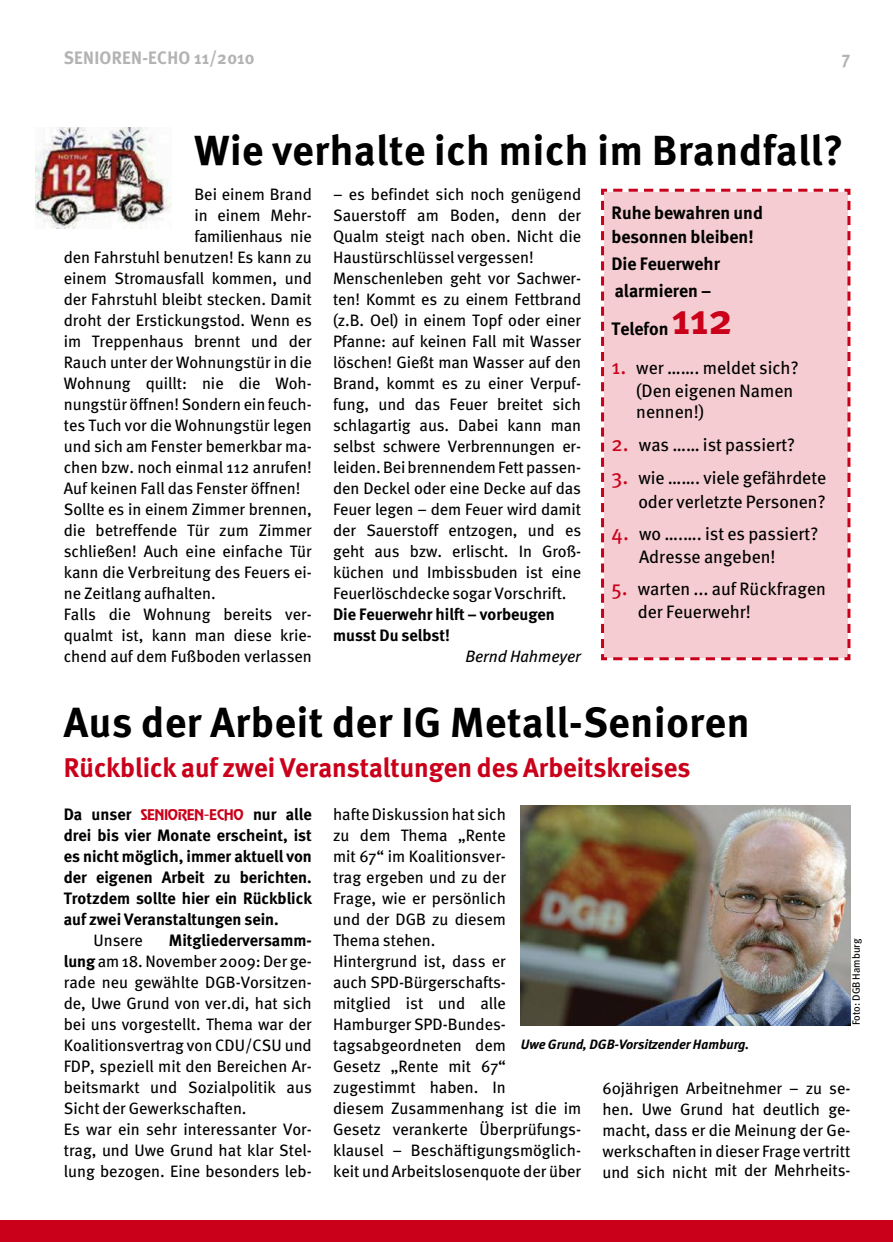
<style>
.page{position:relative;width:893px;height:1242px;background:#fff}
.page>*{position:absolute;margin:0;border:0;box-sizing:border-box;transform-origin:0 0}
.t1{font:700 43.5px "Meta";color:#ca001b}
.t2{font:700 42px "Meta";letter-spacing:.015em;color:#000}
.t3{font:700 27px "Meta";color:#ca001b}
.t4{font:18px/23px "Meta";color:#000}
.t5{font:700 18px/24px "Meta";color:#000}
.t6{font:700 18px "Meta";letter-spacing:.015em;color:#b3b3b3}
.t7{font:16.5px/21px "Meta";color:#000}
.t8{font:700 16.5px/21px "Meta";color:#000}
.t9{font:italic 16.5px "Meta";color:#000}
.t10{font:italic 700 13.5px "Meta";color:#000}
.t11{font:10.5px "Meta";color:#000}
.s1{font-size:21px;color:#ca001b}
.s2{font-family:"On Stage Serial";font-size:15px;color:#ca001b}
.s3{font-family:"Lucida Grande";font-weight:400;color:#ca001b}
.s4{font-weight:700}
</style>
<div class="page">
<div style="left:0;top:1220px;width:893px;height:22px;background:#ca001b"></div>
<div style="left:601px;top:188px;width:250px;height:473px;background:#f4ccd1"></div>
<img style="left:35px;top:128px;width:136px;height:100px">
<img style="left:521px;top:805px;width:329px;height:220px">
<p class="t6" style="left:64px;top:47px;width:192px">SENIOREN-ECHO 11/2010</p>
<p class="t6" style="left:842px;top:47px;width:10px">7</p>
<h2 class="t2" style="left:194px;top:125px;width:650px">Wie verhalte ich mich im Brandfall?</h2>
<p class="t7" style="left:194px;top:183px;width:119px">Bei einem Brand</p>
<p class="t7" style="left:194px;top:204px;width:119px">in einem Mehr-</p>
<p class="t7" style="left:194px;top:225px;width:119px">familienhaus nie</p>
<p class="t7" style="left:64px;top:246px;width:250px">den Fahrstuhl benutzen! Es kann zu</p>
<p class="t7" style="left:64px;top:267px;width:250px">einem Stromausfall kommen, und</p>
<p class="t7" style="left:64px;top:288px;width:250px">der Fahrstuhl bleibt stecken. Damit</p>
<p class="t7" style="left:64px;top:309px;width:250px">droht der Erstickungstod. Wenn es</p>
<p class="t7" style="left:64px;top:330px;width:250px">im Treppenhaus brennt und der</p>
<p class="t7" style="left:64px;top:351px;width:250px">Rauch unter der Wohnungstür in die</p>
<p class="t7" style="left:64px;top:372px;width:250px">Wohnung quillt: nie die Woh-</p>
<p class="t7" style="left:64px;top:393px;width:250px">nungstür öffnen! Sondern ein feuch-</p>
<p class="t7" style="left:64px;top:414px;width:250px">tes Tuch vor die Wohnungstür legen</p>
<p class="t7" style="left:64px;top:435px;width:250px">und sich am Fenster bemerkbar ma-</p>
<p class="t7" style="left:64px;top:456px;width:250px">chen bzw. noch einmal 112 anrufen!</p>
<p class="t7" style="left:64px;top:477px;width:238px">Auf keinen Fall das Fenster öffnen!</p>
<p class="t7" style="left:64px;top:498px;width:250px">Sollte es in einem Zimmer brennen,</p>
<p class="t7" style="left:64px;top:519px;width:250px">die betreffende Tür zum Zimmer</p>
<p class="t7" style="left:64px;top:540px;width:250px">schließen! Auch eine einfache Tür</p>
<p class="t7" style="left:64px;top:561px;width:250px">kann die Verbreitung des Feuers ei-</p>
<p class="t7" style="left:64px;top:582px;width:154px">ne Zeitlang aufhalten.</p>
<p class="t7" style="left:64px;top:603px;width:250px">Falls die Wohnung bereits ver-</p>
<p class="t7" style="left:64px;top:624px;width:250px">qualmt ist, kann man diese krie-</p>
<p class="t7" style="left:64px;top:645px;width:250px">chend auf dem Fußboden verlassen</p>
<p class="t7" style="left:333px;top:183px;width:250px">– es befindet sich noch genügend<br>Sauerstoff am Boden, denn der<br>Qualm steigt nach oben. Nicht die<br>Haustürschlüssel vergessen!<br>Menschenleben geht vor Sachwer&shy;ten! Kommt es zu einem Fettbrand (z.B. Oel) in einem Topf oder einer<br>Pfanne: auf keinen Fall mit Wasser löschen! Gießt man Wasser auf den<br>Brand, kommt es zu einer Verpuf&shy;fung, und das Feuer breitet sich schlagartig aus. Dabei kann man selbst schwere Verbrennungen er&shy;leiden. Bei brennendem Fett passen&shy;den Deckel oder eine Decke auf das<br>Feuer legen – dem Feuer wird damit der Sauerstoff entzogen, und es geht aus bzw. erlischt. In Groß&shy;küchen und Imbissbuden ist eine<br>Feuerlöschdecke sogar Vorschrift.</p>
<p class="t8" style="left:333px;top:603px;width:223px">Die Feuerwehr hilft – vorbeugen musst Du selbst!</p>
<p class="t9" style="left:465px;top:651px;width:117px">Bernd Hahmeyer</p>
<p class="t5" style="left:611px;top:201px;width:153px">Ruhe bewahren und besonnen bleiben!</p>
<p class="t5" style="left:611px;top:250px;width:110px;line-height:27px">Die Feuerwehr alarmieren –</p>
<p class="t5" style="left:611px;top:316px;width:58px">Telefon</p>
<h1 class="t1" style="left:672px;top:293px;width:62px">112</h1>
<p class="t4" style="left:636px;top:356px;width:164px;line-height:22.4px;text-indent:-25px"><span class="s1">1.</span> wer ……. meldet sich? (Den eigenen Namen nennen!)</p>
<p class="t4" style="left:611px;top:433px;width:185px"><span class="s1">2.</span> was …… ist passiert?</p>
<p class="t4" style="left:611px;top:466px;width:216px;text-align:right"><span class="s1">3.</span> wie ……. viele gefährdete oder verletzte Personen?</p>
<p class="t4" style="left:639px;top:522px;width:181px;text-indent:-28px"><span class="s1">4.</span> wo ….…. ist es passiert?<br>Adresse angeben!</p>
<p class="t4" style="left:638px;top:577px;width:190px;text-indent:-26px"><span class="s1">5.</span> warten ... auf Rückfragen der Feuerwehr!</p>
<h2 class="t2" style="left:64px;top:697px;width:687px">Aus der Arbeit der IG Metall-Senioren</h2>
<h3 class="t3" style="left:64px;top:751px;width:628px">Rückblick auf zwei Veranstaltungen des Arbeitskreises</h3>
<p class="t8" style="left:64px;top:803px;width:250px;text-align:justify">Da unser <span class="s2">SENIOREN</span><span class="s3">-</span><span class="s2">ECHO</span> nur alle drei bis vier Monate erscheint, ist es nicht möglich, immer aktuell von der eigenen Arbeit zu berichten.<br>Trotzdem sollte hier ein Rückblick auf zwei Veranstaltungen sein.</p>
<p class="t7" style="left:94px;top:929px;width:51px">Unsere</p>
<p class="t7" style="left:333px;top:803px;width:250px">hafte Diskussion hat sich<br>zu dem Thema „Rente<br>mit 67“ im Koalitionsver-<br>trag ergeben und zu der<br>Frage, wie er persönlich<br>und der DGB zu diesem<br>Thema stehen.<br>Hintergrund ist, dass er<br>auch SPD-Bürgerschafts-<br>mitglied ist und alle<br>Hamburger SPD-Bundes&shy;tagsabgeordneten dem<br>Gesetz „Rente mit 67“ zugestimmt haben. In<br>diesem Zusammenhang ist die im<br>Gesetz verankerte Überprüfungs&shy;klausel – Beschäftigungsmöglich&shy;keit und Arbeitslosenquote der über</p>
<p class="t7" style="left:64px;top:929px;width:250px;text-indent:105px"><span class="s4">Mitgliederversamm&shy;lung</span> am 18. November 2009: Der ge&shy;rade neu gewählte DGB-Vorsitzen&shy;de, Uwe Grund von ver.di, hat sich bei uns vorgestellt. Thema war der<br>Koalitionsvertrag von CDU/CSU und<br>FDP, speziell mit den Bereichen Ar&shy;beitsmarkt und Sozialpolitik aus<br>Sicht der Gewerkschaften.<br>Es war ein sehr interessanter Vor&shy;trag, und Uwe Grund hat klar Stel&shy;lung bezogen. Eine besonders leb-</p>
<p class="t11" style="left:850px;top:1025px;width:88px;rotate:-90deg">Foto: DGB Hamburg</p>
<p class="t10" style="left:521px;top:1040px;width:230px">Uwe Grund, DGB-Vorsitzender Hamburg.</p>
<p class="t7" style="left:602px;top:1077px;width:250px;text-align:justify">60jährigen Arbeitnehmer – zu se&shy;hen. Uwe Grund hat deutlich ge&shy;macht, dass er die Meinung der Ge&shy;werkschaften in dieser Frage vertritt</p>
<p class="t7" style="left:602px;top:1159px;width:250px">und sich nicht mit der Mehrheits-</p>
</div>
